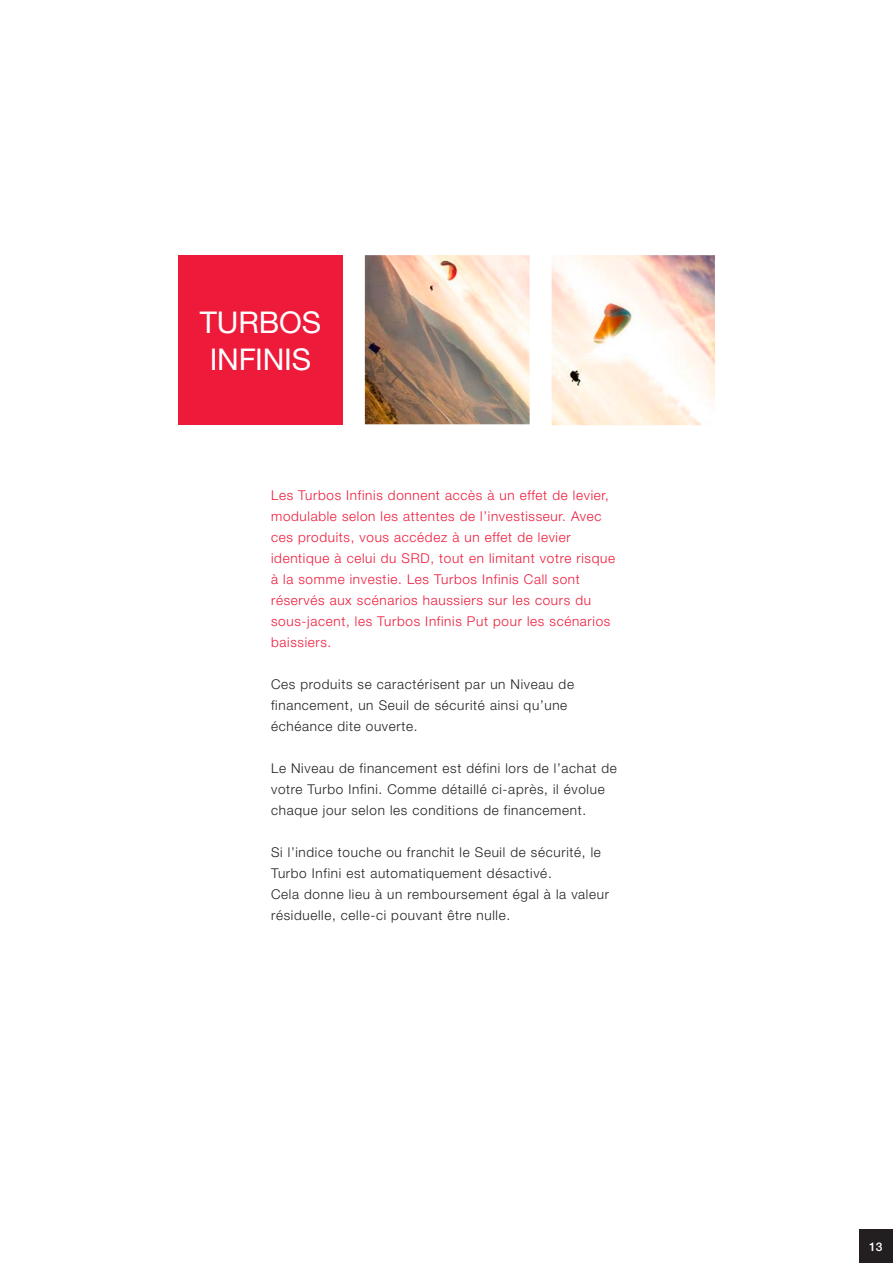
<style>
.page{position:relative;width:893px;height:1263px;background:#fff}
.page>*{position:absolute;margin:0;border:0;box-sizing:border-box;transform-origin:0 0}
.t1{font:30px/37.5px "Helvetica Neue";letter-spacing:-.01em;color:#fff;text-align:center}
.t2{font:300 13.5px/21px "Helvetica Neue";letter-spacing:.05em;color:#231f20}
.t3{font:300 13.5px/21px "Helvetica Neue";letter-spacing:.05em;color:#ed1a3a}
.t4{font:500 12px "Helvetica Neue";color:#fff}
</style>
<div class="page">
<div style="left:859px;top:1229px;width:34px;height:34px;background:#231f20"></div>
<div style="left:178px;top:255px;width:165px;height:169px;background:#ed1a3a"></div>
<img style="left:365px;top:255px;width:350px;height:170px">
<h1 class="t1" style="left:200px;top:303px;width:123px">TURBOS<br>INFINIS</h1>
<p class="t3" style="left:271px;top:484px;width:346px">Les Turbos Infinis donnent accès à un effet de levier, modulable selon les attentes de l’investisseur. Avec ces produits, vous accédez à un effet de levier identique à celui du SRD, tout en limitant votre risque à la somme investie. Les Turbos Infinis Call sont réservés aux scénarios haussiers sur les cours du sous-jacent, les Turbos Infinis Put pour les scénarios baissiers.</p>
<p class="t2" style="left:271px;top:673px;width:304px">Ces produits se caractérisent par un Niveau de financement, un Seuil de sécurité ainsi qu’une échéance dite ouverte.</p>
<p class="t2" style="left:271px;top:757px;width:347px">Le Niveau de financement est défini lors de l’achat de votre Turbo Infini. Comme détaillé ci-après, il évolue chaque jour selon les conditions de financement.</p>
<p class="t2" style="left:271px;top:841px;width:339px">Si l’indice touche ou franchit le Seuil de sécurité, le Turbo Infini est automatiquement désactivé.<br>Cela donne lieu à un remboursement égal à la valeur résiduelle, celle-ci pouvant être nulle.</p>
<p class="t4" style="left:869px;top:1239px;width:15px">13</p>
</div>
